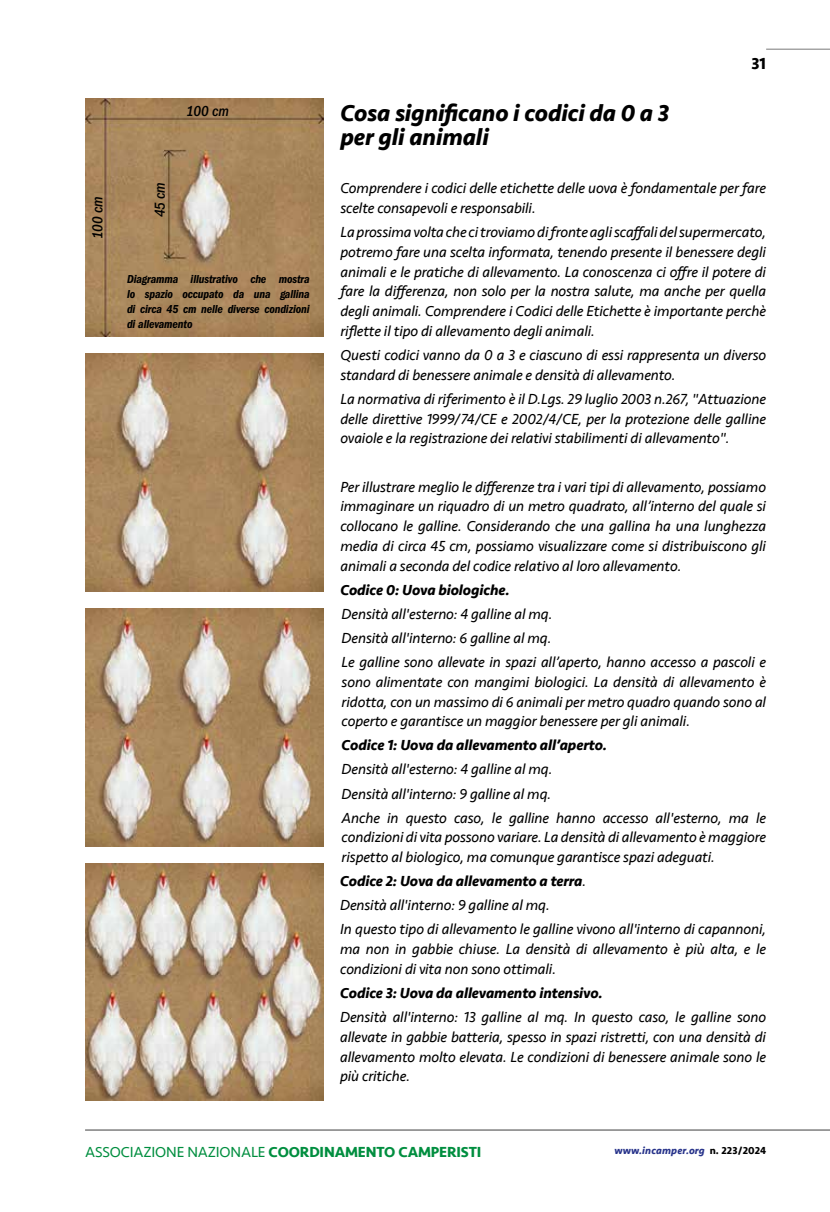
<style>
.page{position:relative;width:830px;height:1212px;background:#fff}
.page>*{position:absolute;margin:0;border:0;box-sizing:border-box;transform-origin:0 0}
.t1{font:italic 700 24px/24px "Seravek";letter-spacing:-.01em;color:#000}
.t2{font:700 16.5px "Seravek";color:#000}
.t3{font:italic 15px/19.8px "Seravek";letter-spacing:-.01em;color:#000}
.t4{font:italic 700 15px "Seravek";letter-spacing:-.01em;color:#000}
.t5{font:700 15px "Seravek";letter-spacing:-.01em;color:#008e3f}
.t6{font:italic 500 condensed 15px "ITC Franklin Gothic Std";letter-spacing:-.01em;color:#000}
.t7{font:12px/15px "ITC Franklin Gothic Std Dm Cd It";letter-spacing:-.01em;color:#000;text-align:justify}
.t8{font:italic 700 10.5px "Seravek";letter-spacing:.01em;color:#28348b}
.s1{font-weight:700}
.s2{font-weight:400}
.s3{font-style:normal;color:#000}
</style>
<div class="page">
<img style="left:85px;top:99px;width:238px;height:237px">
<img style="left:85px;top:353px;width:238px;height:238px">
<img style="left:85px;top:608px;width:238px;height:238px">
<img style="left:85px;top:863px;width:238px;height:238px">
<hr style="left:765px;top:49px;width:64px;height:1px;background:#878787">
<hr style="left:85px;top:1129px;width:744px;height:1px;background:#878787">
<p class="t6" style="left:186px;top:103px;width:44px">100 cm</p>
<p class="t6" style="left:89px;top:239px;width:44px;rotate:-90deg">100 cm</p>
<p class="t6" style="left:151px;top:217px;width:37px;rotate:-90deg">45 cm</p>
<p class="t7" style="left:127px;top:271px;width:184px">Diagramma illustrativo che mostra lo spazio occupato da una gallina di circa 45 cm nelle diverse condizioni di allevamento</p>
<p class="t2" style="left:751px;top:51px;width:16px">31</p>
<h1 class="t1" style="left:340px;top:100px;width:330px">Cosa significano i codici da 0 a 3 per gli animali</h1>
<p class="t3" style="left:340px;top:178px;width:427px">Comprendere i codici delle etichette delle uova è fondamentale per fare scelte consapevoli e responsabili.</p>
<p class="t3" style="left:340px;top:222px;width:427px;text-align:justify">La prossima volta che ci troviamo di fronte agli scaffali del supermercato, potremo fare una scelta informata, tenendo presente il benessere degli animali e le pratiche di allevamento. La conoscenza ci offre il potere di fare la differenza, non solo per la nostra salute, ma anche per quella degli animali. Comprendere i Codici delle Etichette è importante perchè riflette il tipo di allevamento degli animali.</p>
<p class="t3" style="left:340px;top:345px;width:427px">Questi codici vanno da 0 a 3 e ciascuno di essi rappresenta un diverso standard di benessere animale e densità di allevamento.</p>
<p class="t3" style="left:340px;top:389px;width:427px;text-align:justify">La normativa di riferimento è il D.Lgs. 29 luglio 2003 n.267, "Attuazione delle direttive 1999/74/CE e 2002/4/CE, per la protezione delle galline ovaiole e la registrazione dei relativi stabilimenti di allevamento".</p>
<p class="t3" style="left:340px;top:476px;width:427px;text-align:justify">Per illustrare meglio le differenze tra i vari tipi di allevamento, possiamo immaginare un riquadro di un metro quadrato, all’interno del quale si collocano le galline. Considerando che una gallina ha una lunghezza media di circa 45 cm, possiamo visualizzare come si distribuiscono gli animali a seconda del codice relativo al loro allevamento.</p>
<p class="t4" style="left:340px;top:577px;width:171px">Codice 0: Uova biologiche.</p>
<p class="t3" style="left:341px;top:602px;width:426px;line-height:24px">Densità all'esterno: 4 galline al mq.<br>Densità all'interno: 6 galline al mq.<br>Le galline sono allevate in spazi all’aperto, hanno accesso a pascoli e</p>
<p class="t3" style="left:341px;top:672px;width:426px;text-align:justify">sono alimentate con mangimi biologici. La densità di allevamento è ridotta, con un massimo di 6 animali per metro quadro quando sono al coperto e garantisce un maggior benessere per gli animali.</p>
<p class="t4" style="left:341px;top:733px;width:267px">Codice 1: Uova da allevamento all’aperto.</p>
<p class="t3" style="left:341px;top:757px;width:426px;line-height:24px">Densità all'esterno: 4 galline al mq.<br>Densità all'interno: 9 galline al mq.<br>Anche in questo caso, le galline hanno accesso all'esterno, ma le</p>
<p class="t3" style="left:341px;top:827px;width:426px">condizioni di vita possono variare. La densità di allevamento è maggiore rispetto al biologico, ma comunque garantisce spazi adeguati.</p>
<p class="t3" style="left:340px;top:869px;width:427px;line-height:24px"><span class="s1">Codice 2: Uova da allevamento a terra</span>.<br>Densità all'interno: 9 galline al mq.<br>In questo tipo di allevamento le galline vivono all'interno di capannoni,</p>
<p class="t3" style="left:340px;top:939px;width:427px">ma non in gabbie chiuse. La densità di allevamento è più alta, e le condizioni di vita non sono ottimali.</p>
<p class="t4" style="left:340px;top:980px;width:264px">Codice 3: Uova da allevamento intensivo.</p>
<p class="t3" style="left:340px;top:1007px;width:427px;text-align:justify">Densità all'interno: 13 galline al mq. In questo caso, le galline sono allevate in gabbie batteria, spesso in spazi ristretti, con una densità di allevamento molto elevata. Le condizioni di benessere animale sono le più critiche.</p>
<p class="t5" style="left:85px;top:1140px;width:397px"><span class="s2">ASSOCIAZIONE NAZIONALE</span> COORDINAMENTO CAMPERISTI</p>
<p class="t8" style="left:614px;top:1141px;width:153px">www.incamper.org <span class="s3">n. 223/2024</span></p>
</div>
